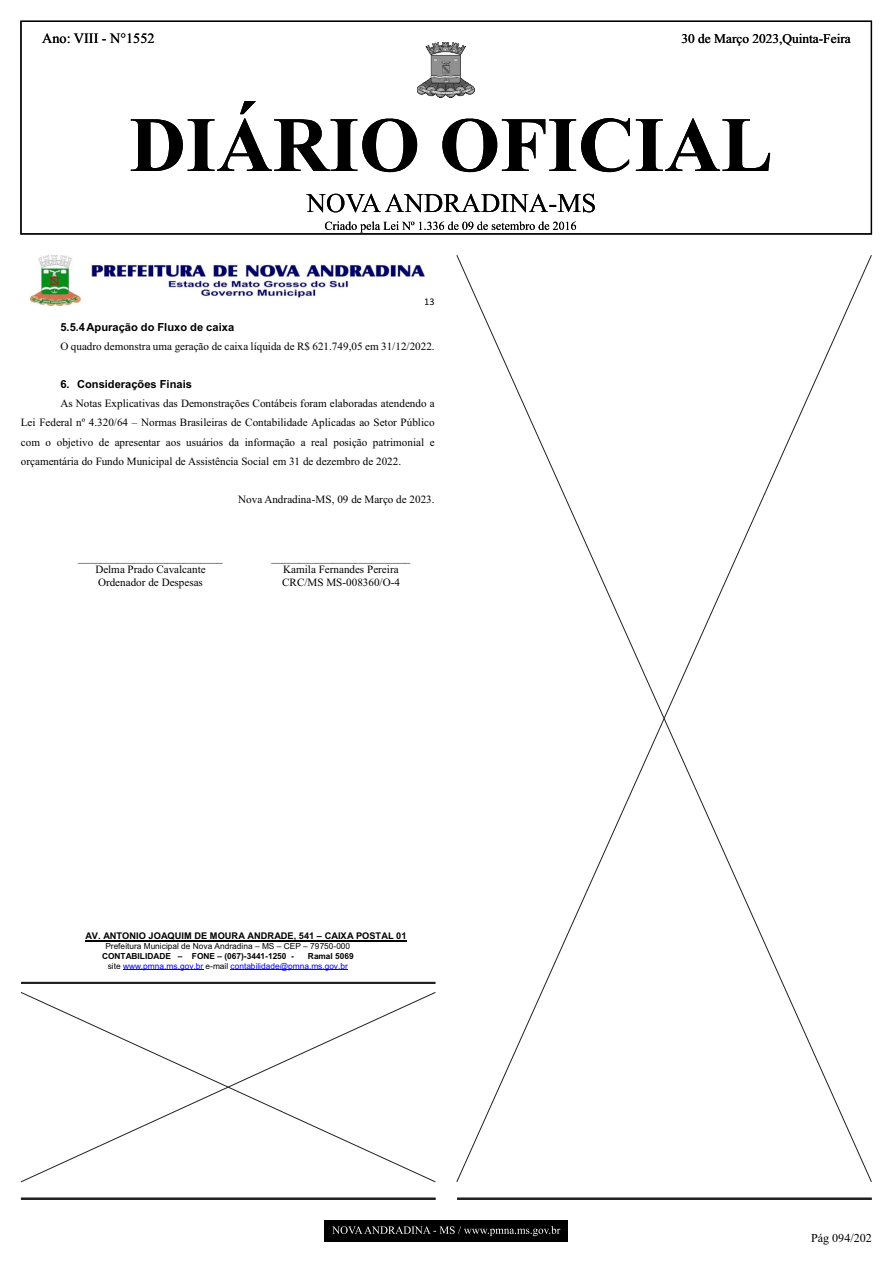
<style>
.page{position:relative;width:893px;height:1263px;background:#fff}
.page>*{position:absolute;margin:0;border:0;box-sizing:border-box;transform-origin:0 0}
.t1{font:14.25px "Times New Roman";color:#000}
.t2{font:13.35px "Times New Roman";color:#000}
.t3{font:12.15px "Times New Roman";color:#000}
.t4{font:11.1px/19.2px "Times New Roman";color:#000}
.t5{font:700 11.1px "Arial";color:#000}
.t6{font:10.2px "Calibri";color:#000}
.t7{font:700 9.3px "Arial";color:#000}
.t8{font:8.4px/9.8px "Arial";color:#00f}
.t9{font:8.4px "Arial";color:#000}
.t10{font:700 8.4px "Arial";color:#000}
.s1{font-weight:700;color:#000}
.s2{color:#000}
</style>
<div class="page">
<img style="left:418px;top:43px;width:56px;height:55px">
<hr style="left:21px;top:982px;width:415px;height:2px;background:#231f20">
<div style="left:324px;top:1220px;width:244px;height:22px;background:#000"></div>
<svg style="left:332px;top:1226px;width:228px;height:10px"></svg>
<hr style="left:21px;top:1198px;width:415px;height:2px;background:#231f20">
<hr style="left:457px;top:1198px;width:415px;height:2px;background:#231f20">
<div style="left:20px;top:21px;width:852px;height:214px;border:1px solid #000"></div>
<svg style="left:131px;top:101px;width:639px;height:71px"></svg>
<svg style="left:306px;top:194px;width:289px;height:18px"></svg>
<svg style="left:325px;top:221px;width:251px;height:11px"></svg>
<svg style="left:456px;top:255px;width:416px;height:927px"></svg>
<svg style="left:20px;top:992px;width:416px;height:191px"></svg>
<hr style="left:85px;top:940px;width:322px;height:1px;background:#000">
<hr style="left:123px;top:969px;width:80px;height:1px;background:#00f">
<hr style="left:231px;top:969px;width:117px;height:1px;background:#00f">
<img style="left:30px;top:255px;width:394px;height:50px">
<p class="t1" style="left:42px;top:33px;width:114px">Ano: VIII - N°1552</p>
<p class="t2" style="left:681px;top:33px;width:171px">30 de Março 2023,Quinta-Feira</p>
<p class="t6" style="left:424px;top:297px;width:12px">13</p>
<p class="t5" style="left:60px;top:323px;width:175px">5.5.4Apuração do Fluxo de caixa</p>
<p class="t4" style="left:60px;top:337px;width:376px">O quadro demonstra uma geração de caixa líquida de R$ 621.749,05 em 31/12/2022.</p>
<p class="t5" style="left:60px;top:380px;width:133px">6. Considerações Finais</p>
<p class="t4" style="left:21px;top:395px;width:415px;text-align:justify;text-indent:39px">As Notas Explicativas das Demonstrações Contábeis foram elaboradas atendendo a Lei Federal nº 4.320/64 – Normas Brasileiras de Contabilidade Aplicadas ao Setor Público com o objetivo de apresentar aos usuários da informação a real posição patrimonial e orçamentária do Fundo Municipal de Assistência Social em 31 de dezembro de 2022.</p>
<p class="t4" style="left:238px;top:491px;width:198px">Nova Andradina-MS, 09 de Março de 2023.</p>
<p class="t4" style="left:95px;top:564px;width:112px;line-height:12.8px">Delma Prado Cavalcante<br>Ordenador de Despesas</p>
<p class="t4" style="left:282px;top:564px;width:119px;line-height:12.8px">Kamila Fernandes Pereira<br>CRC/MS MS-008360/O-4</p>
<p class="t7" style="left:85px;top:933px;width:323px">AV. ANTONIO JOAQUIM DE MOURA ANDRADE, 541 – CAIXA POSTAL 01</p>
<p class="t9" style="left:105px;top:943px;width:246px">Prefeitura Municipal de Nova Andradina – MS – CEP – 79750-000</p>
<p class="t10" style="left:102px;top:953px;width:82px">CONTABILIDADE –</p>
<p class="t10" style="left:192px;top:953px;width:104px">FONE – (067)-3441-1250 -</p>
<p class="t8" style="left:108px;top:952px;width:248px;text-indent:200px"><span class="s1">Ramal 5069 </span><span class="s2">site</span> www.pmna.ms.gov.br <span class="s2">e-mail</span> contabilidade@pmna.ms.gov.br</p>
<p class="t3" style="left:811px;top:1233px;width:62px">Pág 094/202</p>
</div>
